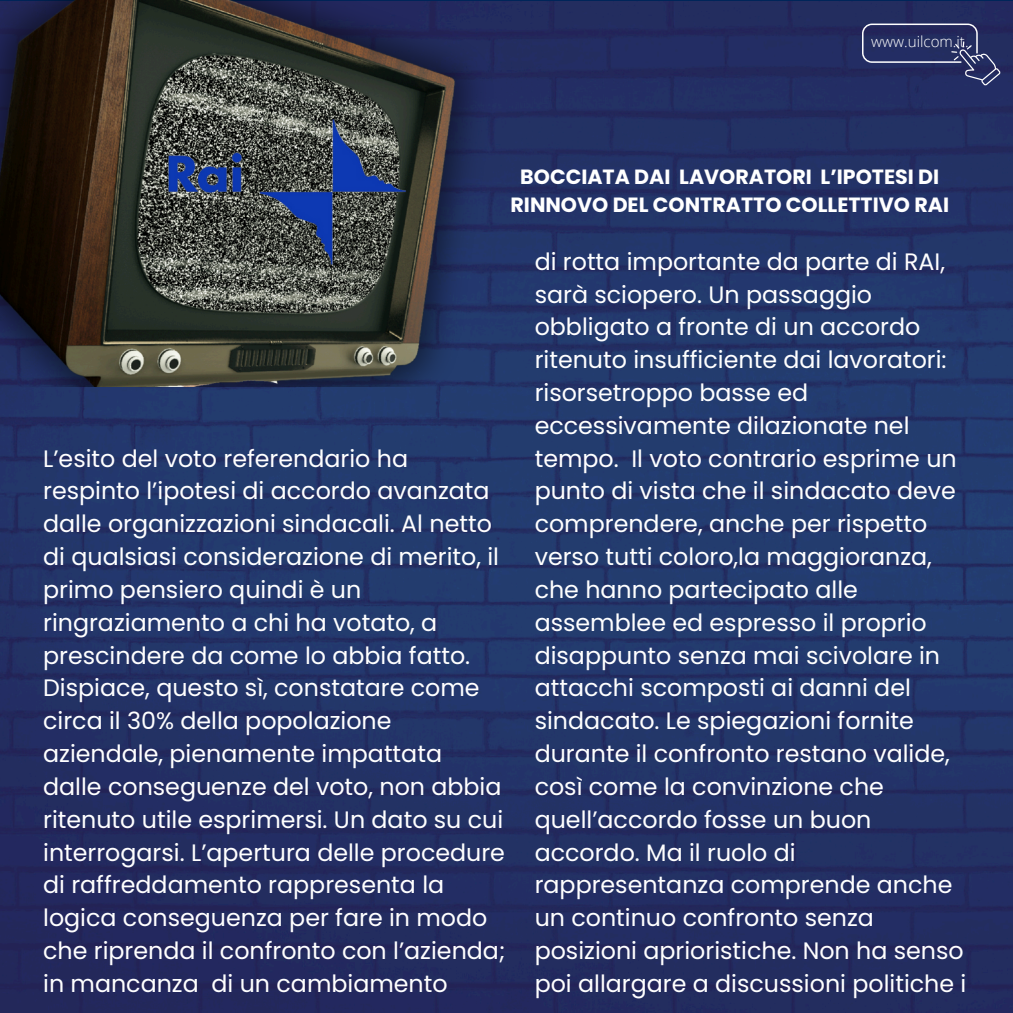
<style>
.page{position:relative;width:1013px;height:1013px;background:#fff}
.page>*{position:absolute;margin:0;border:0;box-sizing:border-box;transform-origin:0 0}
.t1{font:23.75px/32.8px "Poppins";color:#fff}
.t2{font:700 20.62px/28.1px "Poppins";color:#fff;text-align:center}
.t3{font:300 15.12px "Open Sans";color:#fff}
</style>
<div class="page">
<img style="left:0;top:1px;width:1012px;height:1011px">
<img style="left:0;top:0;width:729px;height:386px">
<img style="left:150px;top:101px;width:274px;height:181px">
<svg style="left:862px;top:24px;width:138px;height:61px;background:#32396a"></svg>
<h2 class="t3" style="left:871px;top:30px;width:102px">www.uilcom.it..</h2>
<p class="t2" style="left:510px;top:163px;width:440px">BOCCIATA DAI LAVORATORI L’IPOTESI DI<br>RINNOVO DEL CONTRATTO COLLETTIVO RAI</p>
<p class="t1" style="left:43px;top:442px;width:463px">L’esito del voto referendario ha respinto l’ipotesi di accordo avanzata dalle organizzazioni sindacali. Al netto di qualsiasi considerazione di merito, il primo pensiero quindi è un ringraziamento a chi ha votato, a prescindere da come lo abbia fatto.<br>Dispiace, questo sì, constatare come circa il 30% della popolazione aziendale, pienamente impattata dalle conseguenze del voto, non abbia ritenuto utile esprimersi. Un dato su cui interrogarsi. L’apertura delle procedure di raffreddamento rappresenta la logica conseguenza per fare in modo che riprenda il confronto con l’azienda; in mancanza di un cambiamento</p>
<p class="t1" style="left:534px;top:245px;width:433px">di rotta importante da parte di RAI, sarà sciopero. Un passaggio obbligato a fronte di un accordo ritenuto insufficiente dai lavoratori: risorsetroppo basse ed eccessivamente dilazionate nel tempo. Il voto contrario esprime un punto di vista che il sindacato deve comprendere, anche per rispetto verso tutti coloro,la maggioranza, che hanno partecipato alle assemblee ed espresso il proprio disappunto senza mai scivolare in attacchi scomposti ai danni del sindacato. Le spiegazioni fornite durante il confronto restano valide, così come la convinzione che quell’accordo fosse un buon accordo. Ma il ruolo di rappresentanza comprende anche un continuo confronto senza posizioni aprioristiche. Non ha senso poi allargare a discussioni politiche i</p>
</div>
